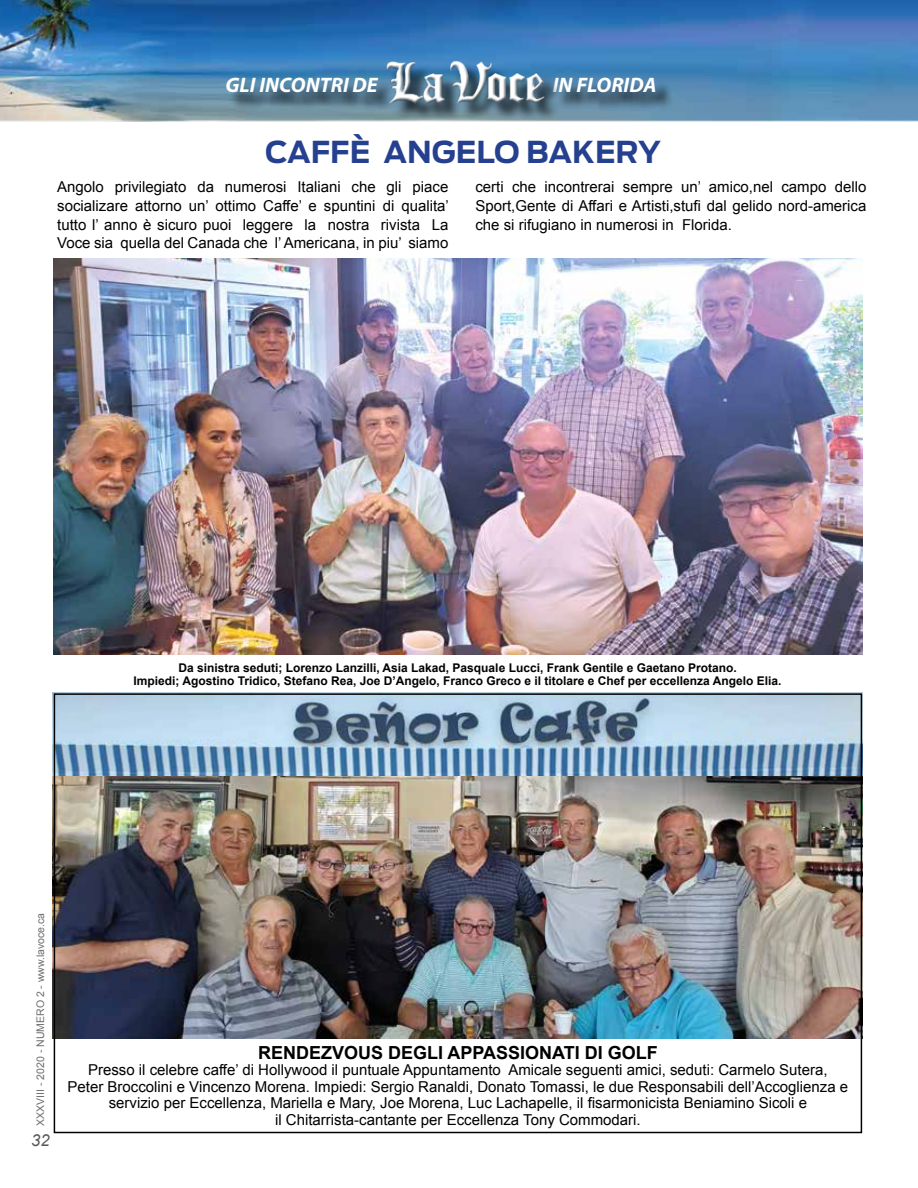
<style>
.page{position:relative;width:918px;height:1188px;background:#fff}
.page>*{position:absolute;margin:0;border:0;box-sizing:border-box;transform-origin:0 0}
.t1{font:700 30px "Antenna";color:#25408f}
.t2{font:italic 700 21px "Myriad Pro";color:#fff}
.t3{font:700 18px "Arial";color:#000}
.t4{font:italic 16.5px "Arial";color:#58595b}
.t5{font:15px/18.8px "Arial";color:#000;text-align:justify}
.t6{font:700 12px/13.5px "Arial";color:#000;text-align:center}
.t7{font:10.5px "Arial";color:#6d6e71}
</style>
<div class="page">
<hr style="left:917px;top:0;width:1px;height:1188px;background:#ceb60c">
<svg style="left:917px;top:121px;width:1px;height:68px"></svg>
<img style="left:53px;top:693px;width:810px;height:345px">
<div style="left:54px;top:693px;width:808px;height:440px;border:2px solid #000"></div>
<img style="left:0;top:0;width:918px;height:121px">
<div style="left:229px;top:80px;width:167px;height:31px;background:#000;opacity:.75"></div>
<div style="left:556px;top:80px;width:117px;height:31px;background:#000;opacity:.75"></div>
<div style="left:389px;top:64px;width:173px;height:57px;background:#000;opacity:.75"></div>
<img style="left:382px;top:60px;width:166px;height:45px">
<img style="left:54px;top:258px;width:809px;height:397px">
<h2 class="t2" style="left:225px;top:72px;width:154px">GLI INCONTRI DE</h2>
<h2 class="t2" style="left:553px;top:72px;width:105px">IN FLORIDA</h2>
<h1 class="t1" style="left:265px;top:134px;width:397px">CAFFÈ ANGELO BAKERY</h1>
<p class="t5" style="left:57px;top:178px;width:393px">Angolo privilegiato da numerosi Italiani che gli piace socializare attorno un’ ottimo Caffe’ e spuntini di qualita’ tutto l’ anno è sicuro puoi leggere la nostra rivista La Voce sia quella del Canada che l’ Americana, in piu’ siamo</p>
<p class="t5" style="left:475px;top:178px;width:393px">certi che incontrerai sempre un’ amico,nel campo dello Sport,Gente di Affari e Artisti,stufi dal gelido nord-america che si rifugiano in numerosi in Florida.</p>
<p class="t6" style="left:134px;top:661px;width:649px">Da sinistra seduti; Lorenzo Lanzilli, Asia Lakad, Pasquale Lucci, Frank Gentile e Gaetano Protano.<br>Impiedi; Agostino Tridico, Stefano Rea, Joe D’Angelo, Franco Greco e il titolare e Chef per eccellenza Angelo Elia.</p>
<p class="t7" style="left:34px;top:1126px;width:214px;rotate:-90deg">XXXVIII - 2020 - NUMERO 2 - www.lavoce.ca</p>
<p class="t4" style="left:31px;top:1130px;width:20px">32</p>
<p class="t3" style="left:258px;top:1041px;width:401px">RENDEZVOUS DEGLI APPASSIONATI DI GOLF</p>
<p class="t5" style="left:68px;top:1062px;width:782px;line-height:16.5px;text-align:center">Presso il celebre caffe’ di Hollywood il puntuale Appuntamento Amicale seguenti amici, seduti: Carmelo Sutera,<br>Peter Broccolini e Vincenzo Morena. Impiedi: Sergio Ranaldi, Donato Tomassi, le due Responsabili dell’Accoglienza e servizio per Eccellenza, Mariella e Mary, Joe Morena, Luc Lachapelle, il fisarmonicista Beniamino Sicoli e<br>il Chitarrista-cantante per Eccellenza Tony Commodari.</p>
</div>
